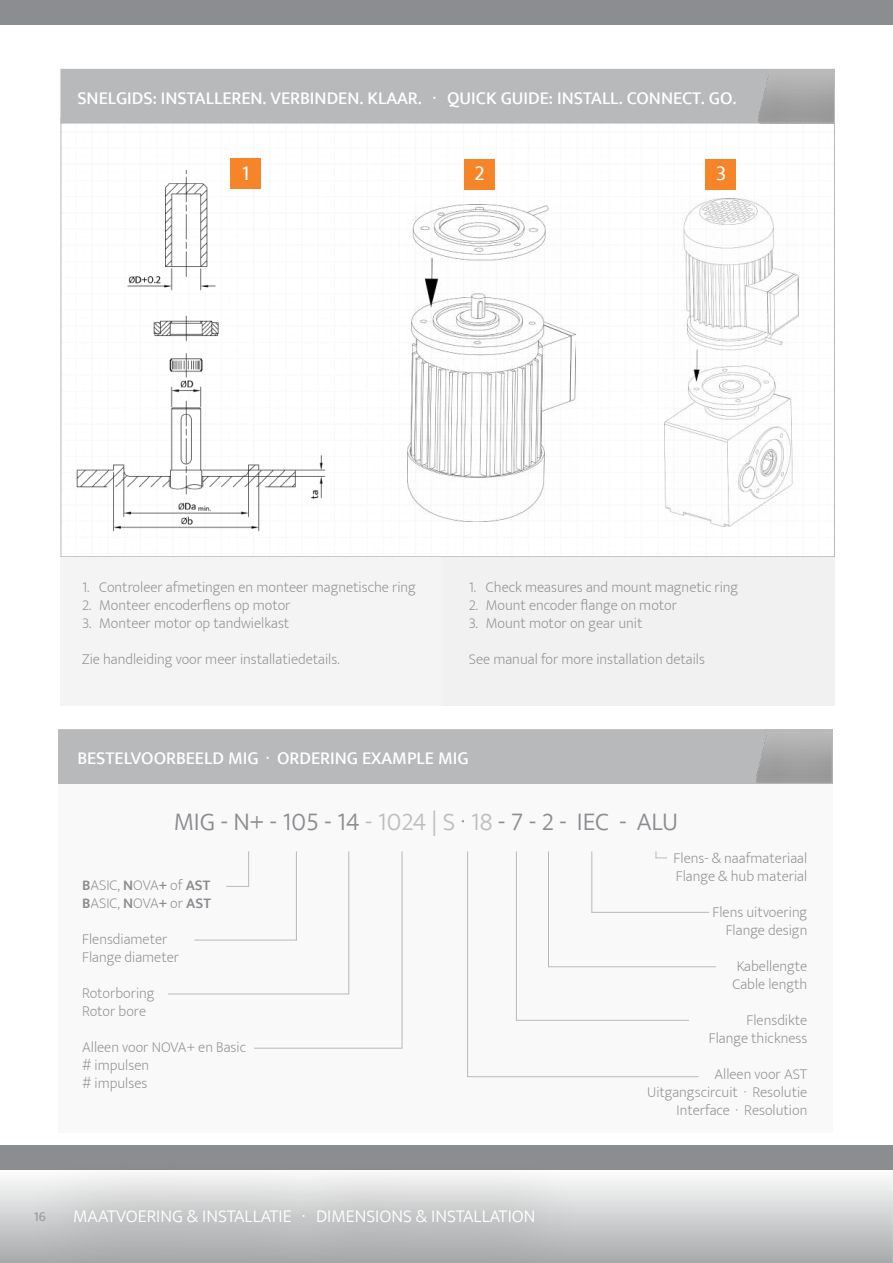
<style>
.page{position:relative;width:893px;height:1263px;background:#fff}
.page>*{position:absolute;margin:0;border:0;box-sizing:border-box;transform-origin:0 0}
.t1{font:300 25.5px "Ek Mukta";color:#8c8d90}
.t2{font:21px "Ek Mukta";color:#fff}
.t3{font:500 18px "Ek Mukta";color:#fff}
.t4{font:300 18px "Ek Mukta";color:#fff}
.t5{font:200 15px/18px "Ek Mukta";color:#8c8d90}
.t6{font:200 15px/18px "Ek Mukta";color:#8b8d90;text-align:right}
.t7{font:500 13.5px "Ek Mukta";color:#9f9fa2}
.s1{color:#bfbebf}
.s2{font-weight:200}
.s3{font-weight:600}
</style>
<div class="page">
<div style="left:58px;top:784px;width:775px;height:349px;background:#faf9fa"></div>
<div style="left:59px;top:730px;width:773px;height:53px;background:#b7b9bb"></div>
<img style="left:756px;top:735px;width:75px;height:47px">
<div style="left:58px;top:729px;width:775px;height:55px;border:1px solid #bbbaba"></div>
<img style="left:63px;top:123px;width:770px;height:431px">
<img style="left:74px;top:170px;width:276px;height:387px">
<img style="left:664px;top:198px;width:134px;height:328px">
<img style="left:408px;top:204px;width:167px;height:317px">
<div style="left:231px;top:159px;width:30px;height:30px;background:#f68428"></div>
<div style="left:706px;top:159px;width:30px;height:30px;background:#f68428"></div>
<div style="left:464px;top:159px;width:30px;height:30px;background:#f68428"></div>
<div style="left:442px;top:557px;width:393px;height:149px;background:#eee"></div>
<div style="left:60px;top:557px;width:382px;height:149px;background:#f4f4f5"></div>
<div style="left:0;top:1145px;width:893px;height:25px;background:#8c8d90"></div>
<div style="left:25px;top:1158px;width:558px;height:105px;background:#221f1f;opacity:.38"></div>
<div style="left:0;top:0;width:893px;height:24px;background:#8c8d90"></div>
<div style="left:61px;top:69px;width:773px;height:54px;background:#b7b9bb"></div>
<hr style="left:248px;top:851px;width:1px;height:36px;background:#b7b9bb">
<svg style="left:226px;top:886px;width:22px;height:1px"></svg>
<hr style="left:296px;top:851px;width:1px;height:89px;background:#b7b9bb">
<hr style="left:194px;top:940px;width:103px;height:1px;background:#b7b9bb">
<hr style="left:548px;top:851px;width:1px;height:116px;background:#b7b9bb">
<hr style="left:467px;top:851px;width:1px;height:226px;background:#b7b9bb">
<hr style="left:591px;top:851px;width:1px;height:62px;background:#b7b9bb">
<hr style="left:168px;top:993px;width:181px;height:1px;background:#b7b9bb">
<hr style="left:348px;top:851px;width:1px;height:143px;background:#b7b9bb">
<hr style="left:548px;top:966px;width:168px;height:1px;background:#b7b9bb">
<hr style="left:467px;top:1076px;width:231px;height:1px;background:#b7b9bb">
<svg style="left:656px;top:851px;width:11px;height:7px"></svg>
<hr style="left:254px;top:1048px;width:148px;height:1px;background:#b7b9bb">
<hr style="left:402px;top:851px;width:1px;height:197px;background:#b7b9bb">
<hr style="left:591px;top:912px;width:118px;height:1px;background:#b7b9bb">
<hr style="left:516px;top:1020px;width:173px;height:1px;background:#b7b9bb">
<hr style="left:516px;top:851px;width:1px;height:170px;background:#b7b9bb">
<p class="t3" style="left:77px;top:90px;width:661px">SNELGIDS: INSTALLEREN. VERBINDEN. KLAAR. · QUICK GUIDE: INSTALL. CONNECT. GO.</p>
<h2 class="t2" style="left:242px;top:165px;width:9px">1</h2>
<h2 class="t2" style="left:474px;top:165px;width:12px">2</h2>
<h2 class="t2" style="left:716px;top:165px;width:12px">3</h2>
<p class="t5" style="left:82px;top:579px;width:335px">1. Controleer afmetingen en monteer magnetische ring</p>
<p class="t5" style="left:82px;top:597px;width:210px">2. Monteer encoderflens op motor</p>
<p class="t5" style="left:82px;top:615px;width:209px">3. Monteer motor op tandwielkast</p>
<p class="t5" style="left:82px;top:651px;width:259px">Zie handleiding voor meer installatiedetails.</p>
<p class="t5" style="left:469px;top:579px;width:271px">1. Check measures and mount magnetic ring</p>
<p class="t5" style="left:469px;top:597px;width:210px">2. Mount encoder flange on motor</p>
<p class="t5" style="left:469px;top:615px;width:175px">3. Mount motor on gear unit</p>
<p class="t5" style="left:469px;top:651px;width:238px">See manual for more installation details</p>
<p class="t3" style="left:77px;top:751px;width:393px">BESTELVOORBEELD MIG · ORDERING EXAMPLE MIG</p>
<h1 class="t1" style="left:174px;top:810px;width:506px">MIG - N+ - 105 - 14 <span class="s1">- 1024 | S</span> <span class="s2">·</span> <span class="s1">18</span> - 7 - 2 - IEC - ALU</h1>
<p class="t5" style="left:82px;top:877px;width:130px"><span class="s3">B</span>ASIC, <span class="s3">N</span>OVA<span class="s3">+</span> of <span class="s3">AST<br>B</span>ASIC, <span class="s3">N</span>OVA<span class="s3">+</span> or <span class="s3">AST</span></p>
<p class="t5" style="left:82px;top:931px;width:99px">Flensdiameter<br>Flange diameter</p>
<p class="t5" style="left:82px;top:985px;width:74px">Rotorboring<br>Rotor bore</p>
<p class="t5" style="left:82px;top:1039px;width:166px">Alleen voor NOVA+ en Basic # impulsen<br># impulses</p>
<p class="t7" style="left:34px;top:1210px;width:14px">16</p>
<p class="t4" style="left:73px;top:1207px;width:464px">MAATVOERING &amp; INSTALLATIE · DIMENSIONS &amp; INSTALLATION</p>
<p class="t5" style="left:673px;top:849px;width:135px">Flens- &amp; naafmateriaal<br>Flange &amp; hub material</p>
<p class="t5" style="left:712px;top:903px;width:96px;text-align:right">Flens uitvoering<br>Flange design</p>
<p class="t5" style="left:732px;top:957px;width:76px">Kabellengte<br>Cable length</p>
<p class="t6" style="left:709px;top:1011px;width:100px">Flensdikte<br>Flange thickness</p>
<p class="t5" style="left:647px;top:1065px;width:162px;text-align:right">Alleen voor AST<br>Uitgangscircuit · Resolutie<br>Interface · Resolution</p>
</div>
